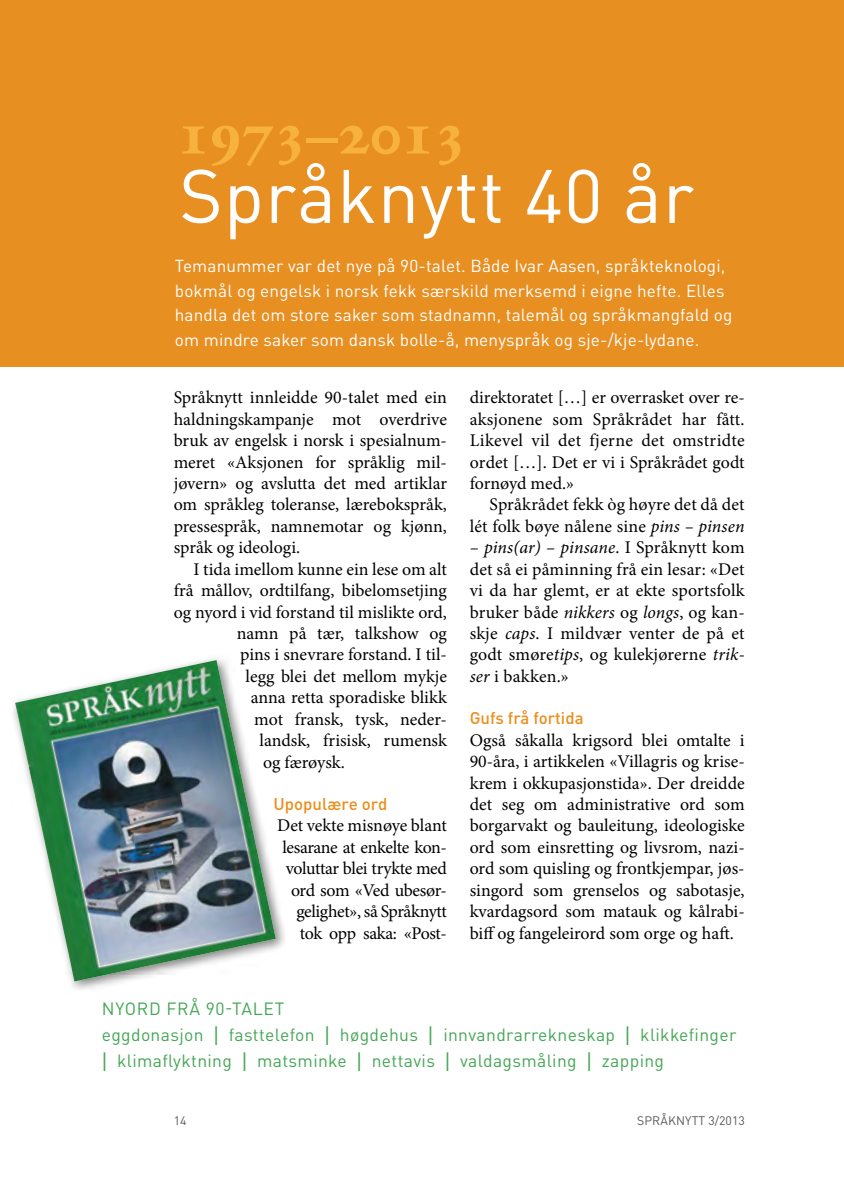
<style>
.page{position:relative;width:844px;height:1191px;background:#fff}
.page>*{position:absolute;margin:0;border:0;box-sizing:border-box;transform-origin:0 0}
.t1{font:74.38px "DIN";letter-spacing:.01em;color:#fff}
.t2{font:700 63px "Adobe Garamond Pro";color:#f6b13f}
.t3{font:17.85px/21.3px "Minion Pro";color:#000;text-align:justify}
.t4{font:17.85px/21.3px "Minion Pro";letter-spacing:-.02em;color:#000;text-align:right}
.t5{font:17.5px/26.2px "DINOT";letter-spacing:.02em;color:#44a655}
.t6{font:17.15px/24.5px "DINOT";letter-spacing:.01em;color:#fff}
.t7{font:500 16.8px "DINOT";color:#ec8e1c}
.t8{font:12.25px "DINOT";letter-spacing:.01em;color:#58595b}
.s1{font-style:italic}
.s2{font-size:26.25px}
</style>
<div class="page">
<div style="left:0;top:0;width:843px;height:366px;background:#e88f22"></div>
<img style="left:15px;top:660px;width:261px;height:321px">
<h2 class="t2" style="left:177px;top:97px;width:290px">1973–2013</h2>
<h1 class="t1" style="left:179px;top:150px;width:516px">Språknytt 40 år</h1>
<p class="t6" style="left:175px;top:253px;width:559px">Temanummer var det nye på 90-talet. Både Ivar Aasen, språkteknologi, bokmål og engelsk i norsk fekk særskild merksemd i eigne hefte. Elles handla det om store saker som stadnamn, talemål og språkmangfald og om mindre saker som dansk bolle-å, menyspråk og sje-/kje-lydane.</p>
<p class="t3" style="left:174px;top:387px;width:275px">Språknytt innleidde 90-talet med ein haldningskampanje mot overdrive bruk av engelsk i norsk i spesialnum&shy;meret «Aksjonen for språklig mil&shy;jøvern» og avslutta det med artiklar om språkleg toleranse, lærebokspråk, pressespråk, namnemotar og kjønn, språk og ideologi.</p>
<p class="t3" style="left:193px;top:558px;width:255px">I tida imellom kunne ein lese om alt</p>
<p class="t3" style="left:174px;top:580px;width:274px">frå mållov, ordtilfang, bibelomsetjing</p>
<p class="t3" style="left:174px;top:601px;width:275px">og nyord i vid forstand til mislikte ord,</p>
<p class="t3" style="left:237px;top:622px;width:212px">namn på tær, talkshow og</p>
<p class="t3" style="left:240px;top:644px;width:208px">pins i snevrare forstand. I til-</p>
<p class="t3" style="left:245px;top:665px;width:203px">legg blei det mellom mykje</p>
<p class="t3" style="left:251px;top:687px;width:198px">anna retta sporadiske blikk</p>
<p class="t3" style="left:254px;top:708px;width:194px">mot fransk, tysk, neder-</p>
<p class="t3" style="left:259px;top:730px;width:189px">landsk, frisisk, rumensk</p>
<p class="t3" style="left:263px;top:751px;width:83px">og færøysk.</p>
<p class="t7" style="left:273px;top:793px;width:115px">Upopulære ord</p>
<p class="t4" style="left:277px;top:815px;width:171px">Det vekte misnøye blant lesarane at enkelte kon&shy;voluttar blei trykte med ord som «Ved ubesør&shy;gelighet», så Språknytt tok opp saka: «Post-</p>
<p class="t3" style="left:469px;top:387px;width:276px">direktoratet […] er overrasket over re&shy;aksjonene som Språkrådet har fått.<br>Likevel vil det fjerne det omstridte ordet […]. Det er vi i Språkrådet godt fornøyd med.»</p>
<p class="t3" style="left:469px;top:494px;width:276px;text-align:right">Språkrådet fekk òg høyre det då det lét folk bøye nålene sine <span class="s1">pins – pinsen</span></p>
<p class="t3" style="left:469px;top:537px;width:276px"><span class="s1">– pins(ar) – pinsane</span>. I Språknytt kom det så ei påminning frå ein lesar: «Det vi da har glemt, er at ekte sportsfolk bruker både <span class="s1">nikkers</span> og <span class="s1">longs</span>, og kan&shy;skje <span class="s1">caps</span>. I mildvær venter de på et godt smøre<span class="s1">tips</span>, og kulekjørerne <span class="s1">trik&shy;ser</span> i bakken.»</p>
<p class="t7" style="left:469px;top:707px;width:115px">Gufs frå fortida</p>
<p class="t3" style="left:469px;top:729px;width:276px">Også såkalla krigsord blei omtalte i 90-åra, i artikkelen «Villagris og krise&shy;krem i okkupasjonstida». Der dreidde det seg om administrative ord som borgarvakt og bauleitung, ideologiske ord som einsretting og livsrom, nazi&shy;ord som quisling og frontkjempar, jøs&shy;singord som grenselos og sabotasje, kvardagsord som matauk og kålrabi&shy;biff og fangeleirord som orge og haft.</p>
<p class="t5" style="left:102px;top:995px;width:636px;text-indent:35px">rd frÅ 90-talet<br>eggdonasjon <span class="s2">I</span> fasttelefon <span class="s2">I</span> høgdehus <span class="s2">I</span> innvandrarrekneskap <span class="s2">I</span> klikkefinger<br><span class="s2">I</span> klimaflyktning <span class="s2">I</span> matsminke <span class="s2">I</span> nettavis <span class="s2">I</span> valdagsmåling <span class="s2">I</span> zapping</p>
<p class="t5" style="left:102px;top:995px;width:12px">Nyo</p>
<p class="t8" style="left:174px;top:1112px;width:14px">14</p>
<p class="t8" style="left:637px;top:1112px;width:109px">SPRÅKNYTT 3/2013</p>
</div>
